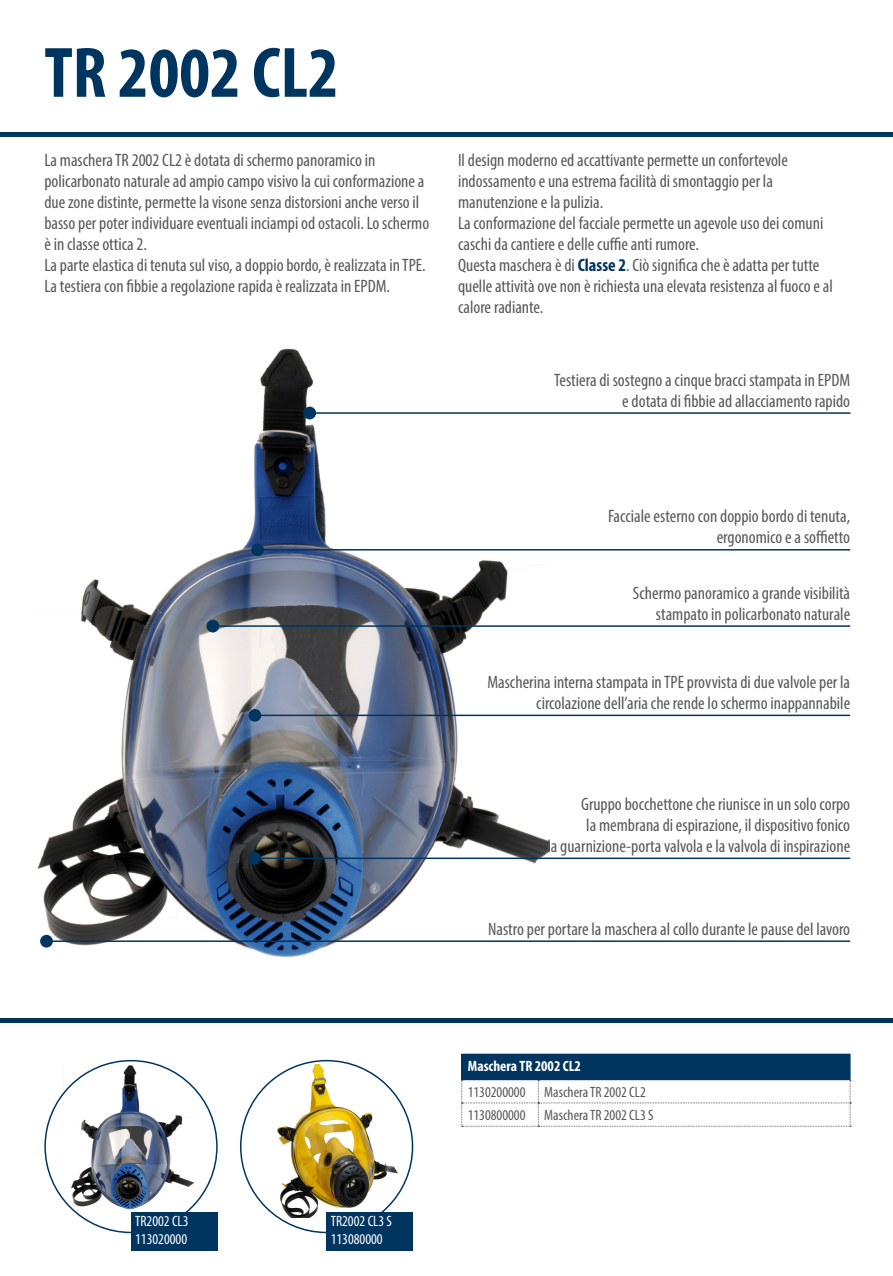
<style>
.page{position:relative;width:893px;height:1276px;background:#fff}
.page>*{position:absolute;margin:0;border:0;box-sizing:border-box;transform-origin:0 0}
.t1{font:700 condensed 72px "Myriad Pro";color:#003560}
.t2{font:condensed 18px/21px "Myriad Pro";color:#57585a}
.TABELLE{font:condensed 15px "Myriad Pro";color:#57585a}
.Tab{font:condensed 15px "Myriad Pro";color:#fff}
.t3{font:700 condensed 15px "Myriad Pro";color:#fff}
.s1{font-weight:700;color:#003560}
</style>
<div class="page">
<hr style="left:0;top:133px;width:893px;height:4px;background:#003560">
<img style="left:37px;top:348px;width:512px;height:610px">
<hr style="left:0;top:1018px;width:893px;height:4px;background:#003560">
<img style="left:277px;top:1064px;width:121px;height:153px">
<div style="left:326px;top:1212px;width:87px;height:38px;background:#003560"></div>
<img style="left:63px;top:1064px;width:136px;height:153px">
<div style="left:131px;top:1212px;width:87px;height:38px;background:#003560"></div>
<hr style="left:461px;top:1053px;width:77px;height:1px;background:#003560">
<hr style="left:538px;top:1053px;width:312px;height:1px;background:#003560">
<svg style="left:461px;top:1054px;width:390px;height:72px"></svg>
<hr style="left:461px;top:1079px;width:77px;height:1px;background:#003560">
<hr style="left:538px;top:1079px;width:312px;height:1px;background:#003560">
<hr style="left:216px;top:625px;width:634px;height:2px;background:#003560">
<div style="left:207px;top:620px;width:12px;height:12px;background:#003560;border-radius:50%"></div>
<hr style="left:258px;top:714px;width:592px;height:2px;background:#003560">
<div style="left:248px;top:709px;width:13px;height:13px;background:#003560;border-radius:50%"></div>
<hr style="left:258px;top:857px;width:592px;height:2px;background:#003560">
<div style="left:248px;top:852px;width:13px;height:12px;background:#003560;border-radius:50%"></div>
<hr style="left:312px;top:412px;width:538px;height:2px;background:#003560">
<div style="left:303px;top:407px;width:13px;height:12px;background:#003560;border-radius:50%"></div>
<hr style="left:260px;top:549px;width:590px;height:1px;background:#003560">
<div style="left:251px;top:543px;width:13px;height:13px;background:#003560;border-radius:50%"></div>
<hr style="left:49px;top:940px;width:801px;height:2px;background:#003560">
<div style="left:40px;top:935px;width:13px;height:12px;background:#003560;border-radius:50%"></div>
<p class="t1" style="left:44px;top:28px;width:296px">TR 2002 CL2</p>
<p class="t2" style="left:44px;top:150px;width:386px">La maschera TR 2002 CL2 è dotata di schermo panoramico in policarbonato naturale ad ampio campo visivo la cui conformazione a due zone distinte, permette la visone senza distorsioni anche verso il basso per poter individuare eventuali inciampi od ostacoli. Lo schermo è in classe ottica 2.</p>
<p class="t2" style="left:44px;top:255px;width:383px">La parte elastica di tenuta sul viso, a doppio bordo, è realizzata in TPE.<br>La testiera con fibbie a regolazione rapida è realizzata in EPDM.</p>
<p class="t2" style="left:458px;top:150px;width:331px">Il design moderno ed accattivante permette un confortevole indossamento e una estrema facilità di smontaggio per la manutenzione e la pulizia.</p>
<p class="t2" style="left:458px;top:213px;width:367px">La conformazione del facciale permette un agevole uso dei comuni caschi da cantiere e delle cuffie anti rumore.</p>
<p class="t2" style="left:458px;top:255px;width:376px">Questa maschera è di <span class="s1">Classe 2</span>. Ciò significa che è adatta per tutte quelle attività ove non è richiesta una elevata resistenza al fuoco e al calore radiante.</p>
<p class="t2" style="left:554px;top:369px;width:297px">Testiera di sostegno a cinque bracci stampata in EPDM</p>
<p class="t2" style="left:622px;top:390px;width:229px">e dotata di fibbie ad allacciamento rapido</p>
<p class="t2" style="left:608px;top:506px;width:244px">Facciale esterno con doppio bordo di tenuta,</p>
<p class="t2" style="left:717px;top:527px;width:135px">ergonomico e a soffietto</p>
<p class="t2" style="left:633px;top:582px;width:219px">Schermo panoramico a grande visibilità</p>
<p class="t2" style="left:656px;top:603px;width:196px">stampato in policarbonato naturale</p>
<p class="t2" style="left:487px;top:671px;width:364px;text-align:right">Mascherina interna stampata in TPE provvista di due valvole per la circolazione dell’aria che rende lo schermo inappannabile</p>
<p class="t2" style="left:581px;top:793px;width:271px">Gruppo bocchettone che riunisce in un solo corpo</p>
<p class="t2" style="left:586px;top:814px;width:265px">la membrana di espirazione, il dispositivo fonico</p>
<p class="t2" style="left:547px;top:835px;width:304px">la guarnizione-porta valvola e la valvola di inspirazione</p>
<p class="t2" style="left:488px;top:918px;width:363px">Nastro per portare la maschera al collo durante le pause del lavoro</p>
<p class="Tab" style="left:135px;top:1212px;width:55px">TR2002 CL3</p>
<p class="Tab" style="left:135px;top:1230px;width:53px">113020000</p>
<p class="Tab" style="left:331px;top:1212px;width:63px">TR2002 CL3 S</p>
<p class="Tab" style="left:331px;top:1230px;width:53px">113080000</p>
<p class="t3" style="left:468px;top:1057px;width:115px">Maschera TR 2002 CL2</p>
<p class="TABELLE" style="left:468px;top:1083px;width:59px">1130200000</p>
<p class="TABELLE" style="left:544px;top:1083px;width:103px">Maschera TR 2002 CL2</p>
<p class="TABELLE" style="left:468px;top:1106px;width:59px">1130800000</p>
<p class="TABELLE" style="left:544px;top:1106px;width:111px">Maschera TR 2002 CL3 S</p>
</div>
